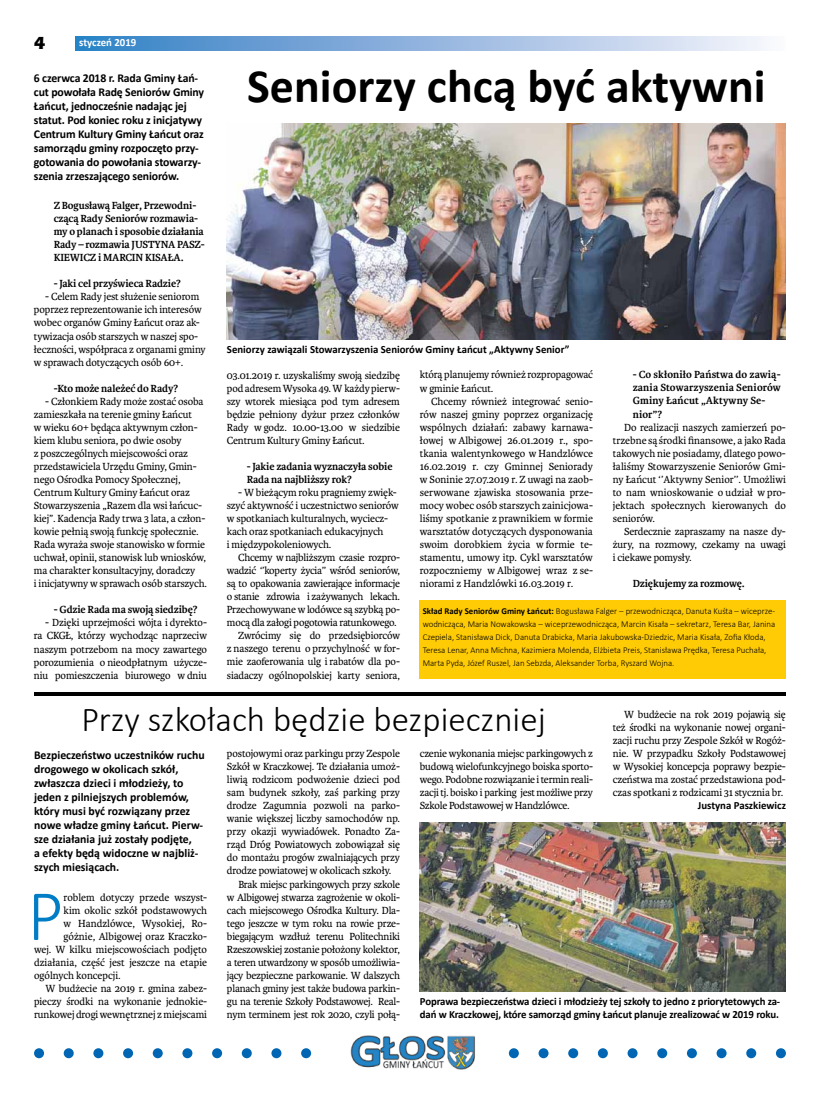
<style>
.page{position:relative;width:820px;height:1106px;background:#fff}
.page>*{position:absolute;margin:0;border:0;box-sizing:border-box;transform-origin:0 0}
.t1{font:300 72.6px "Calibri";color:#007dc5}
.t2{font:700 48px "Calibri";color:#000}
.t3{font:300 35px "Calibri";color:#000}
.t4{font:700 18px "Eras ITC";color:#000}
.t5{font:700 12px/14px "Calibri";letter-spacing:-.01em;color:#000}
.t6{font:11px/13px "Karmina";letter-spacing:-.01em;color:#000;text-align:justify}
.t7{font:700 11px/13px "Karmina";letter-spacing:-.01em;color:#000}
.t8{font:700 11px/13px "Calibri";letter-spacing:-.01em;color:#000}
.t9{font:700 11px/13px "Karmina";letter-spacing:.01em;color:#000}
.t10{font:700 11px "Calibri";color:#fff}
.t11{font:300 9px/13px "Calibri";color:#000}
.s1{font-weight:700}
</style>
<div class="page">
<svg style="left:76px;top:37px;width:688px;height:13px;background:#90b6de"></svg>
<svg style="left:34px;top:1048px;width:751px;height:10px"></svg>
<div style="left:324px;top:1029px;width:171px;height:40px;background:#fff"></div>
<img style="left:350px;top:1035px;width:125px;height:34px">
<img style="left:420px;top:822px;width:365px;height:170px">
<hr style="left:34px;top:692px;width:751px;height:3px;background:#000">
<div style="left:419px;top:600px;width:366px;height:79px;background:#ffcb05"></div>
<img style="left:227px;top:123px;width:558px;height:217px">
<h3 class="t4" style="left:34px;top:33px;width:13px">4</h3>
<p class="t10" style="left:79px;top:35px;width:58px">styczeń 2019</p>
<p class="t5" style="left:34px;top:70px;width:172px">6 czerwca 2018 r. Rada Gminy Łań&shy;cut powołała Radę Seniorów Gminy Łańcut, jednocześnie nadając jej statut. Pod koniec roku z inicjatywy Centrum Kultury Gminy Łańcut oraz samorządu gminy rozpoczęto przy&shy;gotowania do powołania stowarzy&shy;szenia zrzeszającego seniorów.</p>
<p class="t7" style="left:54px;top:199px;width:152px">Z Bogusławą Falger, Przewodni&shy;czącą Rady Seniorów rozmawia&shy;my o planach i sposobie działania<br>Rady – rozmawia JUSTYNA PASZ-<br>KIEWICZ i MARCIN KISAŁA.</p>
<p class="t7" style="left:54px;top:277px;width:129px">- Jaki cel przyświeca Radzie?</p>
<p class="t6" style="left:34px;top:290px;width:173px;text-align:left;text-indent:11px">- Celem Rady jest służenie seniorom poprzez reprezentowanie ich interesów wobec organów Gminy Łańcut oraz ak&shy;tywizacja osób starszych w naszej spo&shy;łeczności, współpraca z organami gminy w sprawach dotyczących osób 60+.</p>
<p class="t7" style="left:54px;top:382px;width:126px">-Kto może należeć do Rady?</p>
<p class="t6" style="left:34px;top:395px;width:174px;text-align:left;text-indent:11px">- Członkiem Rady może zostać osoba zamieszkała na terenie gminy Łańcut<br>w wieku 60+ będąca aktywnym człon&shy;kiem klubu seniora, po dwie osoby<br>z poszczególnych miejscowości oraz przedstawiciela Urzędu Gminy, Gmin&shy;nego Ośrodka Pomocy Społecznej, Centrum Kultury Gminy Łańcut oraz Stowarzyszenia „Razem dla wsi łańcuc&shy;kiej”. Kadencja Rady trwa 3 lata, a człon&shy;kowie pełnią swoją funkcję społecznie.<br>Rada wyraża swoje stanowisko w formie uchwał, opinii, stanowisk lub wniosków, ma charakter konsultacyjny, doradczy<br>i inicjatywny w sprawach osób starszych.</p>
<p class="t7" style="left:54px;top:603px;width:145px">- Gdzie Rada ma swoją siedzibę?</p>
<p class="t6" style="left:34px;top:616px;width:174px;text-indent:11px">- Dzięki uprzejmości wójta i dyrekto&shy;ra CKGŁ, którzy wychodząc naprzeciw naszym potrzebom na mocy zawartego porozumienia o nieodpłatnym użycze&shy;niu pomieszczenia biurowego w dniu</p>
<h2 class="t2" style="left:247px;top:52px;width:520px">Seniorzy chcą być aktywni</h2>
<p class="t8" style="left:227px;top:342px;width:344px">Seniorzy zawiązali Stowarzyszenia Seniorów Gminy Łańcut „Aktywny Senior”</p>
<p class="t6" style="left:227px;top:368px;width:174px">03.01.2019 r. uzyskaliśmy swoją siedzibę pod adresem Wysoka 49. W każdy pierw&shy;szy wtorek miesiąca pod tym adresem będzie pełniony dyżur przez członków Rady w godz. 10.00-13.00 w siedzibie Centrum Kultury Gminy Łańcut.</p>
<p class="t7" style="left:247px;top:460px;width:147px">- Jakie zadania wyznaczyła sobie<br>Rada na najbliższy rok?</p>
<p class="t6" style="left:227px;top:486px;width:173px;text-align:left;text-indent:11px">- W bieżącym roku pragniemy zwięk&shy;szyć aktywność i uczestnictwo seniorów w spotkaniach kulturalnych, wyciecz&shy;kach oraz spotkaniach edukacyjnych<br>i międzypokoleniowych.</p>
<p class="t6" style="left:238px;top:551px;width:163px">Chcemy w najbliższym czasie rozpro-</p>
<p class="t6" style="left:227px;top:564px;width:174px">wadzić ‘’koperty życia’’ wśród seniorów,</p>
<p class="t6" style="left:227px;top:577px;width:174px">są to opakowania zawierające informacje</p>
<p class="t6" style="left:227px;top:590px;width:174px">o stanie zdrowia i zażywanych lekach.</p>
<p class="t6" style="left:227px;top:603px;width:174px">Przechowywane w lodówce są szybką po-</p>
<p class="t6" style="left:227px;top:616px;width:171px">mocą dla załogi pogotowia ratunkowego.</p>
<p class="t6" style="left:238px;top:629px;width:163px">Zwrócimy się do przedsiębiorców</p>
<p class="t6" style="left:227px;top:642px;width:174px">z naszego terenu o przychylność w for-</p>
<p class="t6" style="left:227px;top:655px;width:174px">mie zaoferowania ulg i rabatów dla po-</p>
<p class="t6" style="left:227px;top:668px;width:174px">siadaczy ogólnopolskiej karty seniora,</p>
<p class="t6" style="left:419px;top:368px;width:174px">którą planujemy również rozpropagować w gminie Łańcut.</p>
<p class="t6" style="left:419px;top:394px;width:174px;text-indent:11px">Chcemy również integrować senio&shy;rów naszej gminy poprzez organizację wspólnych działań: zabawy karnawa&shy;łowej w Albigowej 26.01.2019 r., spo&shy;tkania walentynkowego w Handzlówce 16.02.2019 r. czy Gminnej Seniorady w Soninie 27.07.2019 r. Z uwagi na zaob&shy;serwowane zjawiska stosowania prze&shy;mocy wobec osób starszych zainicjowa&shy;liśmy spotkanie z prawnikiem w formie warsztatów dotyczących dysponowania swoim dorobkiem życia w formie te&shy;stamentu, umowy itp. Cykl warsztatów rozpoczniemy w Albigowej wraz z se&shy;niorami z Handzlówki 16.03.2019 r.</p>
<p class="t9" style="left:632px;top:368px;width:150px">- Co skłoniło Państwa do zawią&shy;zania Stowarzyszenia Seniorów<br>Gminy Łańcut „Aktywny Se&shy;nior”?</p>
<p class="t6" style="left:612px;top:420px;width:174px;text-indent:11px">Do realizacji naszych zamierzeń po&shy;trzebne są środki finansowe, a jako Rada takowych nie posiadamy, dlatego powo&shy;łaliśmy Stowarzyszenie Seniorów Gmi&shy;ny Łańcut ‘’Aktywny Senior’’. Umożliwi to nam wnioskowanie o udział w pro&shy;jektach społecznych kierowanych do seniorów.</p>
<p class="t6" style="left:612px;top:525px;width:174px;text-indent:11px">Serdecznie zapraszamy na nasze dy&shy;żury, na rozmowy, czekamy na uwagi i ciekawe pomysły.</p>
<p class="t7" style="left:632px;top:577px;width:113px">Dziękujemy za rozmowę.</p>
<p class="t11" style="left:422px;top:604px;width:354px"><span class="s1">Skład Rady Seniorów Gminy Łańcut:</span> Bogusława Falger – przewodnicząca, Danuta Kuśta – wiceprze&shy;wodnicząca, Maria Nowakowska – wiceprzewodnicząca, Marcin Kisała – sekretarz, Teresa Bar, Janina Czepiela, stanisława Dick, Danuta Drabicka, Maria Jakubowska-Dziedzic, Maria Kisała, Zofia Kłoda, Teresa Lenar, Anna Michna, Kazimiera Molenda, Elżbieta Preis, stanisława Prędka, Teresa Puchała, Marta Pyda, Józef Ruszel, Jan sebzda, Aleksander Torba, Ryszard Wojna.</p>
<h3 class="t3" style="left:81px;top:698px;width:465px">Przy szkołach będzie bezpieczniej</h3>
<p class="t6" style="left:612px;top:708px;width:174px;text-indent:11px">W budżecie na rok 2019 pojawią się też środki na wykonanie nowej organi&shy;zacji ruchu przy Zespole Szkół w Rogóż&shy;nie. W przypadku Szkoły Podstawowej w Wysokiej koncepcja poprawy bezpie&shy;czeństwa ma zostać przedstawiona pod&shy;czas spotkani z rodzicami 31 stycznia br.</p>
<p class="t8" style="left:697px;top:799px;width:89px">Justyna Paszkiewicz</p>
<p class="t6" style="left:420px;top:747px;width:174px">czenie wykonania miejsc parkingowych z budową wielofunkcyjnego boiska sporto&shy;wego. Podobne rozwiązanie i termin reali&shy;zacji tj. boisko i parking jest możliwe przy Szkole Podstawowej w Handzlówce.</p>
<p class="t6" style="left:227px;top:747px;width:174px">postojowymi oraz parkingu przy Zespole</p>
<p class="t6" style="left:227px;top:760px;width:174px">Szkół w Kraczkowej. Te działania umoż-</p>
<p class="t6" style="left:227px;top:773px;width:174px">liwią rodzicom podwożenie dzieci pod</p>
<p class="t6" style="left:227px;top:786px;width:174px">sam budynek szkoły, zaś parking przy</p>
<p class="t6" style="left:227px;top:799px;width:174px">drodze Zagumnia pozwoli na parko-</p>
<p class="t6" style="left:227px;top:812px;width:174px">wanie większej liczby samochodów np.</p>
<p class="t6" style="left:227px;top:825px;width:174px">przy okazji wywiadówek. Ponadto Za-</p>
<p class="t6" style="left:227px;top:838px;width:174px">rząd Dróg Powiatowych zobowiązał się</p>
<p class="t6" style="left:227px;top:851px;width:174px">do montażu progów zwalniających przy</p>
<p class="t6" style="left:227px;top:864px;width:166px">drodze powiatowej w okolicach szkoły.</p>
<p class="t6" style="left:238px;top:877px;width:163px">Brak miejsc parkingowych przy szkole</p>
<p class="t6" style="left:227px;top:890px;width:174px">w Albigowej stwarza zagrożenie w okoli-</p>
<p class="t6" style="left:227px;top:903px;width:174px">cach miejscowego Ośrodka Kultury. Dla-</p>
<p class="t6" style="left:227px;top:916px;width:174px">tego jeszcze w tym roku na rowie prze-</p>
<p class="t6" style="left:227px;top:929px;width:174px">biegającym wzdłuż terenu Politechniki</p>
<p class="t6" style="left:227px;top:942px;width:174px">Rzeszowskiej zostanie położony kolektor,</p>
<p class="t6" style="left:227px;top:955px;width:174px">a teren utwardzony w sposób umożliwia-</p>
<p class="t6" style="left:227px;top:968px;width:174px">jący bezpieczne parkowanie. W dalszych</p>
<p class="t6" style="left:227px;top:982px;width:174px">planach gminy jest także budowa parkin-</p>
<p class="t6" style="left:227px;top:995px;width:174px">gu na terenie Szkoły Podstawowej. Real-</p>
<p class="t6" style="left:227px;top:1008px;width:174px">nym terminem jest rok 2020, czyli połą-</p>
<p class="t5" style="left:34px;top:747px;width:172px">Bezpieczeństwo uczestników ruchu drogowego w okolicach szkół, zwłaszcza dzieci i młodzieży, to jeden z pilniejszych problemów, który musi być rozwiązany przez nowe władze gminy Łańcut. Pierw&shy;sze działania już zostały podjęte,<br>a efekty będą widoczne w najbliż&shy;szych miesiącach.</p>
<h1 class="t1" style="left:27px;top:870px;width:38px">P</h1>
<p class="t6" style="left:64px;top:890px;width:145px">roblem dotyczy przede wszyst-</p>
<p class="t6" style="left:64px;top:903px;width:145px">kim okolic szkół podstawowych</p>
<p class="t6" style="left:64px;top:916px;width:145px">w Handzlówce, Wysokiej, Ro-</p>
<p class="t6" style="left:64px;top:929px;width:145px">góżnie, Albigowej oraz Kraczko-</p>
<p class="t6" style="left:34px;top:942px;width:174px">wej. W kilku miejscowościach podjęto</p>
<p class="t6" style="left:34px;top:956px;width:174px">działania, część jest jeszcze na etapie</p>
<p class="t6" style="left:34px;top:969px;width:88px">ogólnych koncepcji.</p>
<p class="t6" style="left:45px;top:982px;width:163px">W budżecie na 2019 r. gmina zabez-</p>
<p class="t6" style="left:34px;top:995px;width:174px">pieczy środki na wykonanie jednokie-</p>
<p class="t6" style="left:34px;top:1008px;width:174px">runkowej drogi wewnętrznej z miejscami</p>
<p class="t8" style="left:420px;top:994px;width:362px">Poprawa bezpieczeństwa dzieci i młodzieży tej szkoły to jedno z priorytetowych za&shy;dań w Kraczkowej, które samorząd gminy Łańcut planuje zrealizować w 2019 roku.</p>
</div>
